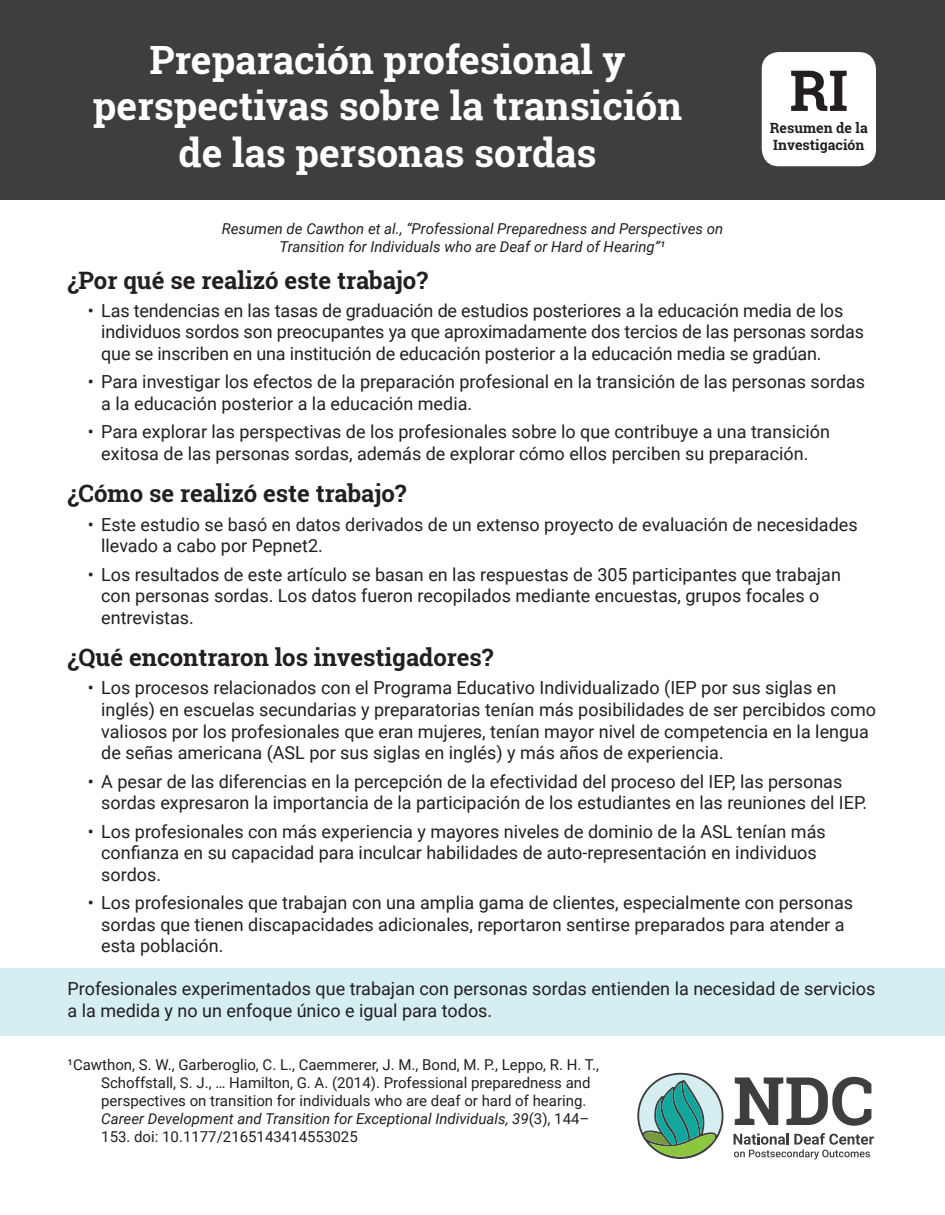
<style>
.page{position:relative;width:945px;height:1215px;background:#fff}
.page>*{position:absolute;margin:0;border:0;box-sizing:border-box;transform-origin:0 0}
.t1{font:700 66.9px "Roboto Slab";color:#3e3e3f}
.t2{font:700 56.55px "Roboto Slab";color:#231f20}
.Title_2-Line{font:700 39px/46.8px "Roboto Slab";color:#fff;text-align:center}
.t3{font:700 24px "Roboto Slab";color:#231f20}
.t4{font:18px/21.6px "Roboto";color:#231f20}
.Single_Ref{font:15px/18px "Roboto";color:#231f20}
.t5{font:italic 15px/18px "Roboto";color:#231f20;text-align:center}
.t6{font:700 14.1px/17px "Roboto Slab";color:#231f20}
.s1{font-style:italic}
</style>
<div class="page">
<div style="left:0;top:0;width:945px;height:200px;background:#3e3e3f"></div>
<div style="left:762px;top:52px;width:114px;height:114px;background:#fff;border-radius:17px"></div>
<svg style="left:637px;top:1073px;width:87px;height:86px"></svg>
<svg style="left:735px;top:1077px;width:136px;height:49px"></svg>
<svg style="left:734px;top:1133px;width:140px;height:27px"></svg>
<div style="left:0;top:968px;width:945px;height:68px;background:#d5eef1"></div>
<p class="Title_2-Line" style="left:93px;top:36px;width:591px">Preparación profesional y perspectivas sobre la transición de las personas sordas</p>
<p class="t5" style="left:222px;top:219px;width:503px">Resumen de Cawthon et al., “Professional Preparedness and Perspectives on<br>Transition for Individuals who are Deaf or Hard of Hearing”¹</p>
<h2 class="t2" style="left:790px;top:52px;width:60px">RI</h2>
<p class="t6" style="left:770px;top:119px;width:100px">Resumen de la<br>Investigación</p>
<h1 class="t3" style="left:68px;top:263px;width:362px">¿Por qué se realizó este trabajo?</h1>
<p class="t4" style="left:101px;top:299px;width:764px;text-indent:-14px">• Las tendencias en las tasas de graduación de estudios posteriores a la educación media de los individuos sordos son preocupantes ya que aproximadamente dos tercios de las personas sordas que se inscriben en una institución de educación posterior a la educación media se gradúan.</p>
<p class="t4" style="left:101px;top:371px;width:765px;text-indent:-14px">• Para investigar los efectos de la preparación profesional en la transición de las personas sordas a la educación posterior a la educación media.</p>
<p class="t4" style="left:88px;top:421px;width:744px;text-align:center">• Para explorar las perspectivas de los profesionales sobre lo que contribuye a una transición exitosa de las personas sordas, además de explorar cómo ellos perciben su preparación.</p>
<h1 class="t3" style="left:68px;top:477px;width:340px">¿Cómo se realizó este trabajo?</h1>
<p class="t4" style="left:101px;top:513px;width:758px;text-indent:-14px">• Este estudio se basó en datos derivados de un extenso proyecto de evaluación de necesidades llevado a cabo por Pepnet2.</p>
<p class="t4" style="left:101px;top:563px;width:741px;text-indent:-14px">• Los resultados de este artículo se basan en las respuestas de 305 participantes que trabajan con personas sordas. Los datos fueron recopilados mediante encuestas, grupos focales o entrevistas.</p>
<h1 class="t3" style="left:68px;top:641px;width:427px">¿Qué encontraron los investigadores?</h1>
<p class="t4" style="left:101px;top:677px;width:776px;text-indent:-14px">• Los procesos relacionados con el Programa Educativo Individualizado (IEP por sus siglas en inglés) en escuelas secundarias y preparatorias tenían más posibilidades de ser percibidos como valiosos por los profesionales que eran mujeres, tenían mayor nivel de competencia en la lengua de señas americana (ASL por sus siglas en inglés) y más años de experiencia.</p>
<p class="t4" style="left:101px;top:770px;width:768px;text-indent:-14px">• A pesar de las diferencias en la percepción de la efectividad del proceso del IEP, las personas sordas expresaron la importancia de la participación de los estudiantes en las reuniones del IEP.</p>
<p class="t4" style="left:101px;top:820px;width:726px;text-indent:-14px">• Los profesionales con más experiencia y mayores niveles de dominio de la ASL tenían más confianza en su capacidad para inculcar habilidades de auto-representación en individuos sordos.</p>
<p class="t4" style="left:101px;top:891px;width:753px;text-indent:-14px">• Los profesionales que trabajan con una amplia gama de clientes, especialmente con personas sordas que tienen discapacidades adicionales, reportaron sentirse preparados para atender a esta población.</p>
<p class="t4" style="left:68px;top:977px;width:810px">Profesionales experimentados que trabajan con personas sordas entienden la necesidad de servicios a la medida y no un enfoque único e igual para todos.</p>
<p class="Single_Ref" style="left:101px;top:1055px;width:499px;text-indent:-34px">¹Cawthon, S. W., Garberoglio, C. L., Caemmerer, J. M., Bond, M. P., Leppo, R. H. T., Schoffstall, S. J., … Hamilton, G. A. (2014). Professional preparedness and perspectives on transition for individuals who are deaf or hard of hearing.<br><span class="s1">Career Development and Transition for Exceptional Individuals, 39</span>(3), 144– 153. doi: 10.1177/2165143414553025</p>
<h1 class="t1" style="left:474px;top:1055px;width:143px">NDC</h1>
</div>
